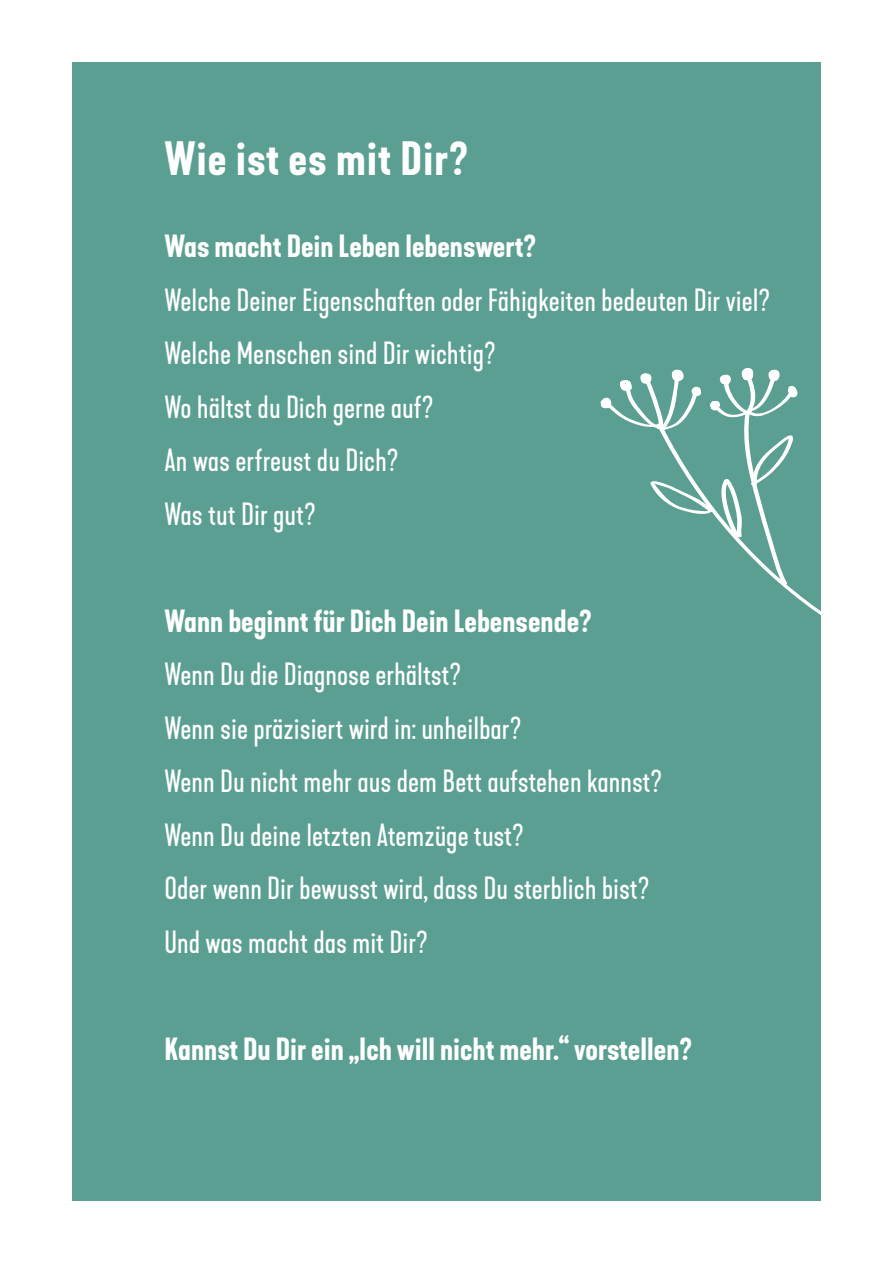
<style>
.page{position:relative;width:893px;height:1263px;background:#fff}
.page>*{position:absolute;margin:0;border:0;box-sizing:border-box;transform-origin:0 0}
.t1{font:600 45px "Kapra Neue Pro";letter-spacing:.02em;color:#fff}
.t2{font:30px/53.6px "Kapra Neue Pro";color:#fff}
.t3{font:600 30px "Kapra Neue Pro";color:#fff}
</style>
<div class="page">
<div style="left:72px;top:62px;width:749px;height:1139px;background:#5a9f91"></div>
<svg style="left:600px;top:368px;width:221px;height:247px"></svg>
<h1 class="t1" style="left:164px;top:130px;width:305px">Wie ist es mit Dir?</h1>
<p class="t3" style="left:164px;top:227px;width:373px">Was macht Dein Leben lebenswert?</p>
<p class="t2" style="left:164px;top:273px;width:607px">Welche Deiner Eigenschaften oder Fähigkeiten bedeuten Dir viel?<br>Welche Menschen sind Dir wichtig?<br>Wo hältst du Dich gerne auf?<br>An was erfreust du Dich?<br>Was tut Dir gut?</p>
<p class="t3" style="left:164px;top:601px;width:429px">Wann beginnt für Dich Dein Lebensende?</p>
<p class="t2" style="left:164px;top:648px;width:499px">Wenn Du die Diagnose erhältst?<br>Wenn sie präzisiert wird in: unheilbar?<br>Wenn Du nicht mehr aus dem Bett aufstehen kannst?<br>Wenn Du deine letzten Atemzüge tust?<br>Oder wenn Dir bewusst wird, dass Du sterblich bist?<br>Und was macht das mit Dir?</p>
<p class="t3" style="left:164px;top:1029px;width:529px">Kannst Du Dir ein „Ich will nicht mehr.“ vorstellen?</p>
</div>
